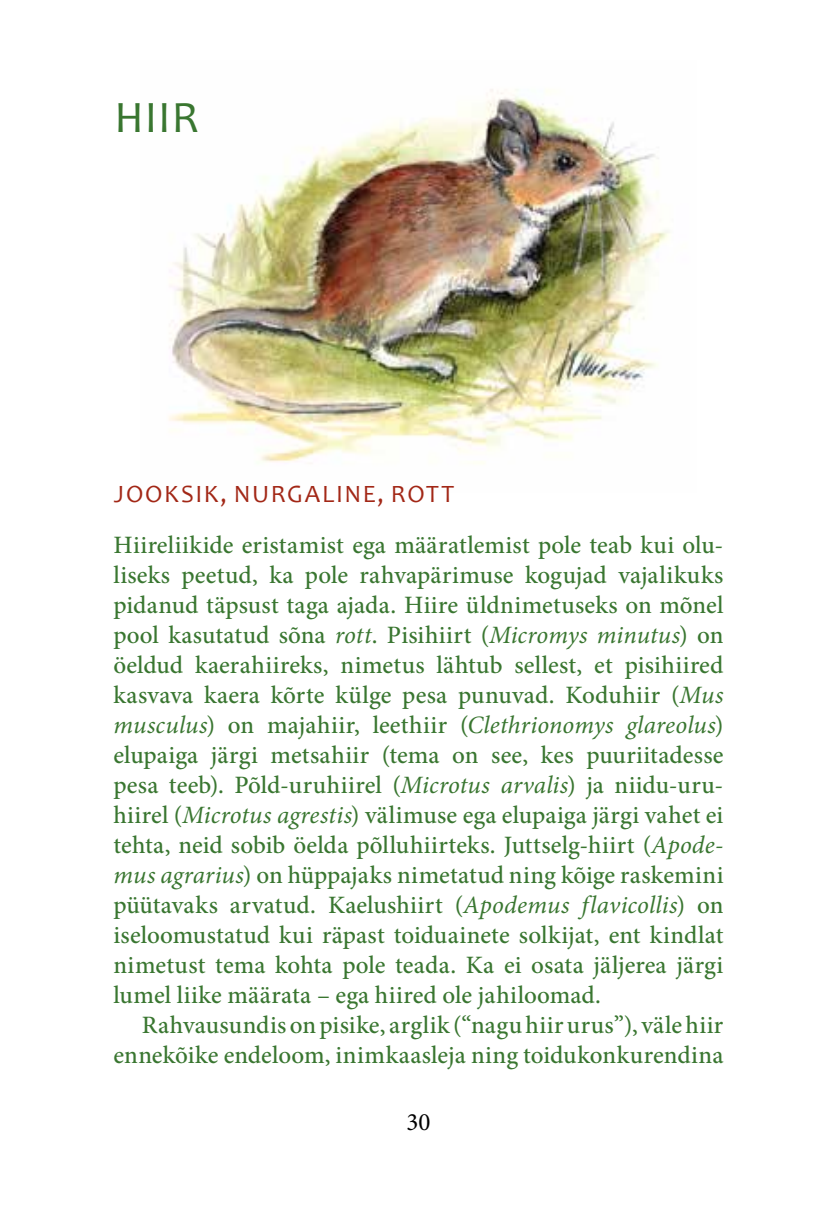
<style>
.page{position:relative;width:837px;height:1205px;background:#fff}
.page>*{position:absolute;margin:0;border:0;box-sizing:border-box;transform-origin:0 0}
.t1{font:45px "Candara";color:#397630}
.t2{font:500 25px/30px "Minion Pro";letter-spacing:.01em;color:#397630;text-align:justify}
.t3{font:25px "Candara";letter-spacing:.06em;color:#a22716}
.t4{font:25px "Minion Pro";color:#000}
.s1{font-weight:400;font-style:italic}
</style>
<div class="page">
<img style="left:169px;top:89px;width:501px;height:375px">
<h1 class="t1" style="left:114px;top:89px;width:86px">HIIR</h1>
<p class="t3" style="left:114px;top:478px;width:342px">JOOKSIK, NURGALINE, ROTT</p>
<p class="t2" style="left:113px;top:530px;width:611px">Hiireliikide eristamist ega määratlemist pole teab kui olu&shy;liseks peetud, ka pole rahvapärimuse kogujad vajalikuks pidanud täpsust taga ajada. Hiire üldnimetuseks on mõnel pool kasutatud sõna <span class="s1">rott</span>. Pisihiirt (<span class="s1">Micromys minutus</span>) on öeldud kaerahiireks, nimetus lähtub sellest, et pisihiired kasvava kaera kõrte külge pesa punuvad. Koduhiir (<span class="s1">Mus musculus</span>) on majahiir, leethiir (<span class="s1">Clethrionomys glareolus</span>) elupaiga järgi metsahiir (tema on see, kes puuriitadesse pesa teeb). Põld-uruhiirel (<span class="s1">Microtus arvalis</span>) ja niidu-uru&shy;hiirel (<span class="s1">Microtus agrestis</span>) välimuse ega elupaiga järgi vahet ei tehta, neid sobib öelda põlluhiirteks. Juttselg-hiirt (<span class="s1">Apode&shy;mus agrarius</span>) on hüppajaks nimetatud ning kõige raskemini püütavaks arvatud. Kaelushiirt (<span class="s1">Apodemus flavicollis</span>) on iseloomustatud kui räpast toiduainete solkijat, ent kindlat nimetust tema kohta pole teada. Ka ei osata jäljerea järgi lumel liike määrata – ega hiired ole jahiloomad.</p>
<p class="t2" style="left:113px;top:1010px;width:611px;text-align:right">Rahvausundis on pisike, arglik (“nagu hiir urus”), väle hiir ennekõike endeloom, inimkaasleja ning toidukonkurendina</p>
<p class="t4" style="left:406px;top:1105px;width:26px">30</p>
</div>
